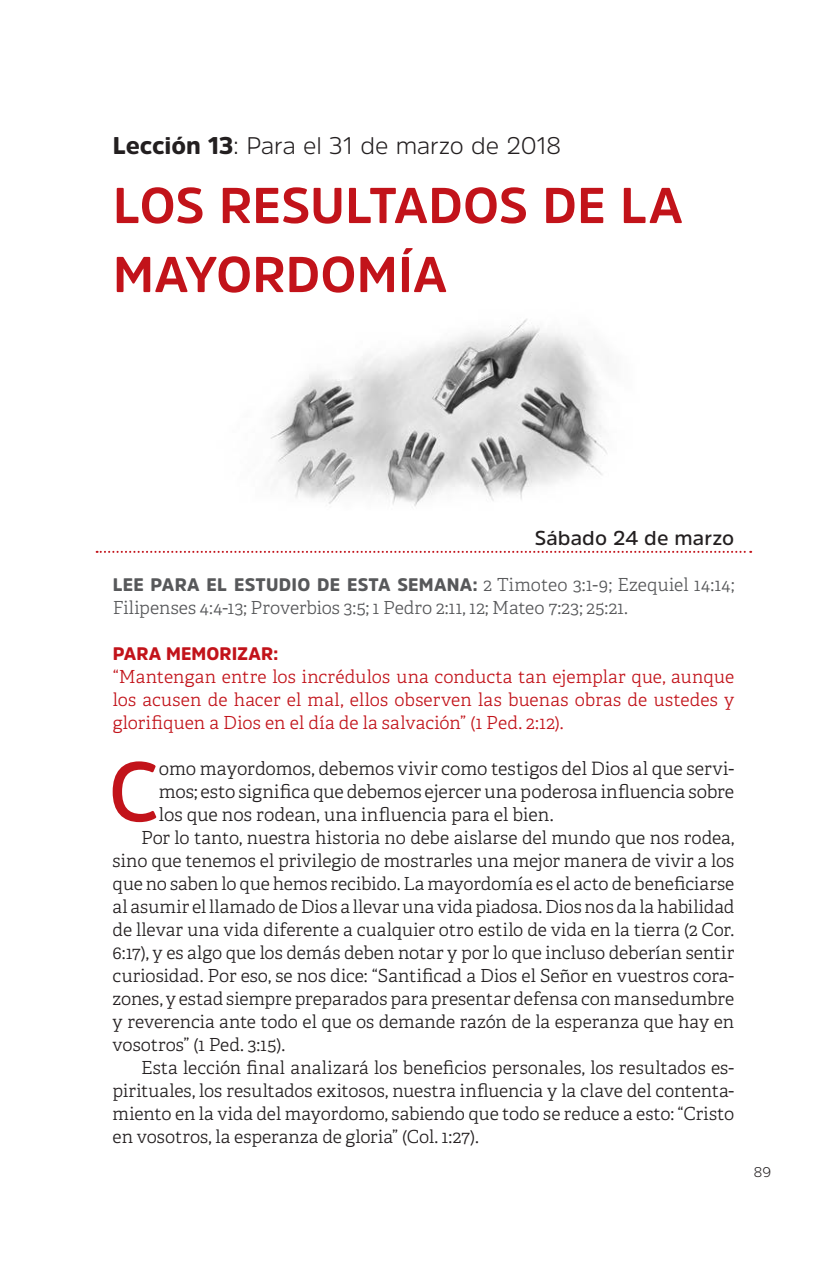
<style>
.page{position:relative;width:827px;height:1263px;background:#fff}
.page>*{position:absolute;margin:0;border:0;box-sizing:border-box;transform-origin:0 0}
.CUERPO_-_1P{font:600 83.8px "Amsi Pro";color:#c2131a}
.Título_Lección{font:700 50px/69px "Amsi Pro";letter-spacing:.005em;color:#c2131a}
.Lección_Nº{font:300 24px "Amsi Pro";letter-spacing:-.005em;color:#231f20}
.Fecha_Sábado{font:600 20px "Amsi Pro";letter-spacing:.005em;color:#231f20}
.CUERPO_-_1P-2{font:300 18.4px/23px "Adelle Basic";color:#231f20;text-align:justify}
.CUERPO{font:300 18px/23px "Adelle Basic";color:#231f20;text-align:justify}
.Versículo_para_memor{font:300 18px/23px "Adelle Basic";letter-spacing:.01em;color:#c2131a;text-align:justify}
.Lee_para_el_estudio{font:300 18px/23px "Adelle Basic";color:#57585a}
.Para_Memorizar{font:900 18px "Amsi Pro";letter-spacing:.005em;color:#c2131a}
.t1{font:300 14px "Amsi Pro";color:#231f20}
.s1{font-weight:900}
.s2{font-family:"Amsi Pro";font-weight:900}
</style>
<div class="page">
<svg style="left:97px;top:551px;width:653px;height:2px"></svg>
<img style="left:270px;top:319px;width:337px;height:188px">
<p class="Lección_Nº" style="left:113px;top:129px;width:449px"><span class="s1">Lección 13</span>: Para el 31 de marzo de 2018</p>
<p class="Título_Lección" style="left:113px;top:170px;width:571px">LOS RESULTADOS DE LA<br>MAYORDOMÍA</p>
<p class="Fecha_Sábado" style="left:534px;top:524px;width:201px">Sábado 24 de marzo</p>
<p class="Lee_para_el_estudio" style="left:113px;top:573px;width:622px"><span class="s2">LEE PARA EL ESTUDIO DE ESTA SEMANA:</span> 2 Timoteo 3:1-9; Ezequiel 14:14;<br>Filipenses 4:4-13; Proverbios 3:5; 1 Pedro 2:11, 12; Mateo 7:23; 25:21.</p>
<p class="Para_Memorizar" style="left:113px;top:641px;width:167px">PARA MEMORIZAR:</p>
<p class="Versículo_para_memor" style="left:113px;top:665px;width:622px">“Mantengan entre los incrédulos una conducta tan ejemplar que, aunque los acusen de hacer el mal, ellos observen las buenas obras de ustedes y glorifiquen a Dios en el día de la salvación” (1 Ped. 2:12).</p>
<p class="CUERPO_-_1P" style="left:108px;top:734px;width:53px">C</p>
<p class="CUERPO_-_1P-2" style="left:159px;top:757px;width:576px">omo mayordomos, debemos vivir como testigos del Dios al que servi&shy;mos; esto significa que debemos ejercer una poderosa influencia sobre los que nos rodean, una influencia para el bien.</p>
<p class="CUERPO" style="left:113px;top:826px;width:622px;text-indent:28px">Por lo tanto, nuestra historia no debe aislarse del mundo que nos rodea, sino que tenemos el privilegio de mostrarles una mejor manera de vivir a los que no saben lo que hemos recibido. La mayordomía es el acto de beneficiarse al asumir el llamado de Dios a llevar una vida piadosa. Dios nos da la habilidad de llevar una vida diferente a cualquier otro estilo de vida en la tierra (2 Cor.<br>6:17), y es algo que los demás deben notar y por lo que incluso deberían sentir curiosidad. Por eso, se nos dice: “Santificad a Dios el Señor en vuestros cora&shy;zones, y estad siempre preparados para presentar defensa con mansedumbre y reverencia ante todo el que os demande razón de la esperanza que hay en vosotros” (1 Ped. 3:15).</p>
<p class="CUERPO" style="left:113px;top:1056px;width:622px;text-indent:28px">Esta lección final analizará los beneficios personales, los resultados es&shy;pirituales, los resultados exitosos, nuestra influencia y la clave del contenta&shy;miento en la vida del mayordomo, sabiendo que todo se reduce a esto: “Cristo en vosotros, la esperanza de gloria” (Col. 1:27).</p>
<p class="t1" style="left:753px;top:1162px;width:19px">89</p>
</div>
